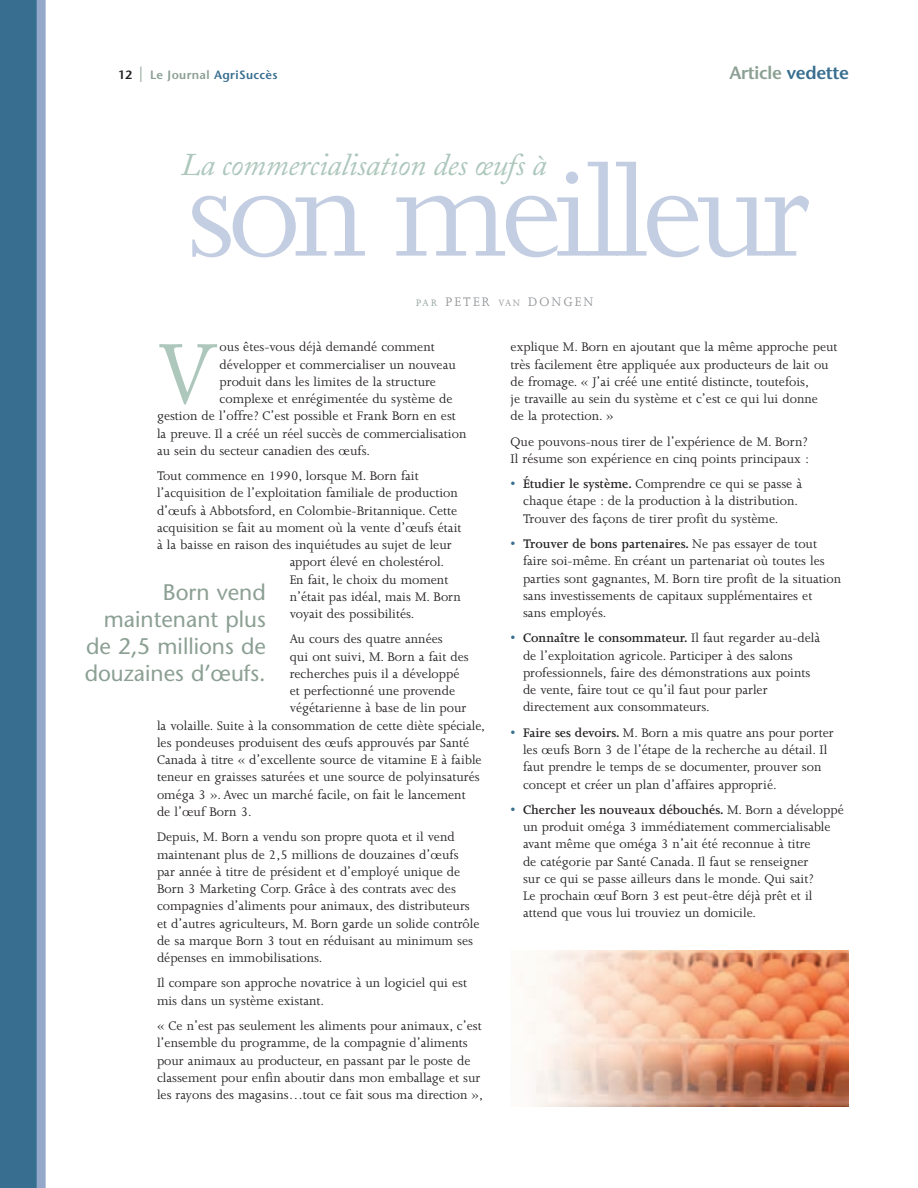
<style>
.page{position:relative;width:918px;height:1188px;background:#fff}
.page>*{position:absolute;margin:0;border:0;box-sizing:border-box;transform-origin:0 0}
.t1{font:142.65px "Joanna";letter-spacing:-.05em;color:#c4cee2}
.t2{font:82.95px "Adobe Caslon";color:#adc7bc}
.t3{font:italic 31.5px "Adobe Caslon";letter-spacing:-.015em;color:#adc7bc}
.t4{font:22.5px/27px "Stone Sans";color:#8ca094;text-align:right}
.t5{font:600 18px "Stone Sans";letter-spacing:-.015em;color:#8ca094}
.t6{font:14.25px/17.2px "Joanna";color:#231f20}
.t7{font:14.25px "Joanna";letter-spacing:.155em;color:#939598}
.t8{font:600 12px "Stone Sans";letter-spacing:.03em;color:#386e8f}
.s1{color:#231f20}
.s2{font-size:21px;color:#8ca094}
.s3{color:#8ca094}
.s4{color:#386e8f}
.s5{font-size:10.65px;color:#8ca094}
.s6{font-size:10.5px}
.s7{font-weight:600}
</style>
<div class="page">
<div style="left:0;top:0;width:38px;height:1188px;background:#386e8f"></div>
<div style="left:37px;top:0;width:9px;height:1188px;background:#94a8ca"></div>
<img style="left:521px;top:951px;width:327px;height:156px">
<p class="t8" style="left:118px;top:70px;width:161px"><span class="s1">12</span> <span class="s2">|</span> <span class="s3">Le Journal</span> AgriSuccès</p>
<p class="t5" style="left:729px;top:65px;width:121px">Article <span class="s4">vedette</span></p>
<h3 class="t3" style="left:181px;top:154px;width:367px">La commercialisation des œufs à</h3>
<h1 class="t1" style="left:186px;top:159px;width:627px">son meilleur</h1>
<p class="t7" style="left:416px;top:296px;width:179px"><span class="s5">PAR</span> PETER <span class="s6">VAN</span> DONGEN</p>
<h2 class="t2" style="left:157px;top:344px;width:60px">V</h2>
<p class="t6" style="left:220px;top:340px;width:217px">ous êtes-vous déjà demandé comment</p>
<p class="t6" style="left:220px;top:357px;width:238px">développer et commercialiser un nouveau</p>
<p class="t6" style="left:220px;top:374px;width:218px">produit dans les limites de la structure</p>
<p class="t6" style="left:220px;top:391px;width:235px">complexe et enrégimentée du système de</p>
<p class="t6" style="left:157px;top:409px;width:300px">gestion de l’offre? C’est possible et Frank Born en est</p>
<p class="t6" style="left:157px;top:426px;width:311px">la preuve. Il a créé un réel succès de commercialisation</p>
<p class="t6" style="left:157px;top:443px;width:214px">au sein du secteur canadien des œufs.</p>
<p class="t6" style="left:157px;top:468px;width:263px">Tout commence en 1990, lorsque M. Born fait</p>
<p class="t6" style="left:157px;top:486px;width:302px">l’acquisition de l’exploitation familiale de production</p>
<p class="t6" style="left:157px;top:503px;width:302px">d’œufs à Abbotsford, en Colombie-Britannique. Cette</p>
<p class="t6" style="left:157px;top:520px;width:306px">acquisition se fait au moment où la vente d’œufs était</p>
<p class="t6" style="left:157px;top:537px;width:296px">à la baisse en raison des inquiétudes au sujet de leur</p>
<p class="t6" style="left:290px;top:555px;width:156px">apport élevé en cholestérol.</p>
<p class="t6" style="left:290px;top:572px;width:160px">En fait, le choix du moment</p>
<p class="t6" style="left:290px;top:589px;width:173px">n’était pas idéal, mais M. Born</p>
<p class="t6" style="left:290px;top:606px;width:126px">voyait des possibilités.</p>
<p class="t6" style="left:290px;top:632px;width:155px">Au cours des quatre années</p>
<p class="t6" style="left:290px;top:649px;width:181px">qui ont suivi, M. Born a fait des</p>
<p class="t6" style="left:290px;top:666px;width:171px">recherches puis il a développé</p>
<p class="t6" style="left:290px;top:684px;width:167px">et perfectionné une provende</p>
<p class="t6" style="left:290px;top:701px;width:178px">végétarienne à base de lin pour</p>
<p class="t6" style="left:157px;top:718px;width:330px">la volaille. Suite à la consommation de cette diète spéciale,</p>
<p class="t6" style="left:157px;top:735px;width:314px">les pondeuses produisent des œufs approuvés par Santé</p>
<p class="t6" style="left:157px;top:753px;width:326px">Canada à titre « d’excellente source de vitamine E à faible</p>
<p class="t6" style="left:157px;top:770px;width:324px">teneur en graisses saturées et une source de polyinsaturés</p>
<p class="t6" style="left:157px;top:787px;width:310px">oméga 3 ». Avec un marché facile, on fait le lancement</p>
<p class="t6" style="left:157px;top:804px;width:96px">de l’œuf Born 3.</p>
<p class="t6" style="left:157px;top:830px;width:324px">Depuis, M. Born a vendu son propre quota et il vend maintenant plus de 2,5 millions de douzaines d’œufs par année à titre de président et d’employé unique de Born 3 Marketing Corp. Grâce à des contrats avec des compagnies d’aliments pour animaux, des distributeurs et d’autres agriculteurs, M. Born garde un solide contrôle de sa marque Born 3 tout en réduisant au minimum ses dépenses en immobilisations.</p>
<p class="t6" style="left:157px;top:976px;width:312px">Il compare son approche novatrice à un logiciel qui est mis dans un système existant.</p>
<p class="t6" style="left:157px;top:1018px;width:328px">« Ce n’est pas seulement les aliments pour animaux, c’est l’ensemble du programme, de la compagnie d’aliments pour animaux au producteur, en passant par le poste de classement pour enfin aboutir dans mon emballage et sur les rayons des magasins…tout ce fait sous ma direction »,</p>
<h3 class="t4" style="left:85px;top:581px;width:183px">Born vend maintenant plus de 2,5 millions de douzaines d’œufs.</h3>
<p class="t6" style="left:511px;top:340px;width:328px">explique M. Born en ajoutant que la même approche peut très facilement être appliquée aux producteurs de lait ou de fromage. « J’ai créé une entité distincte, toutefois,<br>je travaille au sein du système et c’est ce qui lui donne<br>de la protection. »</p>
<p class="t6" style="left:511px;top:434px;width:300px">Que pouvons-nous tirer de l’expérience de M. Born?<br>Il résume son expérience en cinq points principaux :</p>
<p class="t6" style="left:523px;top:477px;width:281px;text-indent:-12px"><span class="s4">•</span> <span class="s7">Étudier le système.</span> Comprendre ce qui se passe à chaque étape : de la production à la distribution.<br>Trouver des façons de tirer profit du système.</p>
<p class="t6" style="left:523px;top:536px;width:320px;text-indent:-12px"><span class="s4">•</span> <span class="s7">Trouver de bons partenaires.</span> Ne pas essayer de tout faire soi-même. En créant un partenariat où toutes les parties sont gagnantes, M. Born tire profit de la situation sans investissements de capitaux supplémentaires et<br>sans employés.</p>
<p class="t6" style="left:523px;top:631px;width:299px;text-indent:-12px"><span class="s4">•</span> <span class="s7">Connaître le consommateur.</span> Il faut regarder au-delà de l’exploitation agricole. Participer à des salons professionnels, faire des démonstrations aux points de vente, faire tout ce qu’il faut pour parler directement aux consommateurs.</p>
<p class="t6" style="left:523px;top:725px;width:312px;text-indent:-12px"><span class="s4">•</span> <span class="s7">Faire ses devoirs.</span> M. Born a mis quatre ans pour porter les œufs Born 3 de l’étape de la recherche au détail. Il faut prendre le temps de se documenter, prouver son concept et créer un plan d’affaires approprié.</p>
<p class="t6" style="left:523px;top:802px;width:322px;text-indent:-12px"><span class="s4">•</span> <span class="s7">Chercher les nouveaux débouchés.</span> M. Born a développé un produit oméga 3 immédiatement commercialisable avant même que oméga 3 n’ait été reconnue à titre<br>de catégorie par Santé Canada. Il faut se renseigner<br>sur ce qui se passe ailleurs dans le monde. Qui sait?<br>Le prochain œuf Born 3 est peut-être déjà prêt et il attend que vous lui trouviez un domicile.</p>
</div>
